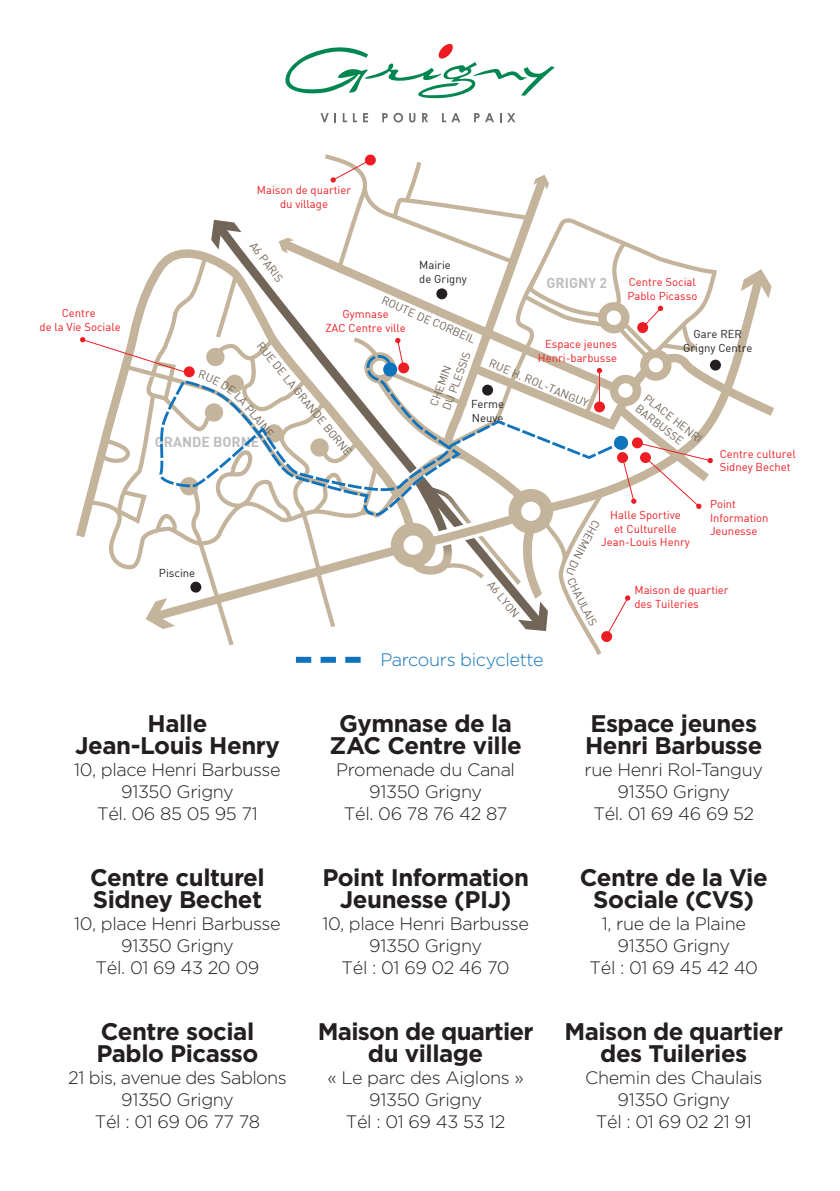
<style>
.page{position:relative;width:840px;height:1191px;background:#fff}
.page>*{position:absolute;margin:0;border:0;box-sizing:border-box;transform-origin:0 0}
.t1{font:700 24px/22px "Gotham";letter-spacing:-.02em;color:#231f20;text-align:center}
.t2{font:300 18px/22px "Gotham";letter-spacing:-.02em;color:#231f20;text-align:center}
.t3{font:300 18px "Gotham";letter-spacing:-.02em;color:#1074bc}
.t4{font:14px "DIN Bold";color:#bcbdc0}
.t5{font:11.2px/13.6px "DIN";color:#ee1d23;text-align:center}
.t6{font:11.2px/13.6px "DIN";color:#716557}
.t7{font:11.2px/13.6px "DIN";color:#231f20}
</style>
<div class="page">
<svg style="left:719px;top:298px;width:49px;height:118px"></svg>
<svg style="left:741px;top:269px;width:30px;height:29px"></svg>
<div style="left:709px;top:360px;width:11px;height:10px;background:#231f20;border-radius:50%"></div>
<svg style="left:285px;top:44px;width:269px;height:55px"></svg>
<svg style="left:320px;top:113px;width:8px;height:9px"></svg>
<svg style="left:334px;top:113px;width:2px;height:9px"></svg>
<svg style="left:342px;top:113px;width:15px;height:9px"></svg>
<svg style="left:363px;top:113px;width:5px;height:9px"></svg>
<svg style="left:382px;top:113px;width:5px;height:9px"></svg>
<svg style="left:393px;top:113px;width:10px;height:9px"></svg>
<svg style="left:409px;top:113px;width:6px;height:9px"></svg>
<svg style="left:422px;top:113px;width:5px;height:9px"></svg>
<svg style="left:442px;top:113px;width:18px;height:9px"></svg>
<svg style="left:474px;top:113px;width:5px;height:9px"></svg>
<svg style="left:485px;top:113px;width:8px;height:9px"></svg>
<svg style="left:507px;top:113px;width:8px;height:9px"></svg>
<svg style="left:80px;top:154px;width:639px;height:509px"></svg>
<p class="t5" style="left:40px;top:306px;width:83px">Centre<br>de la Vie Sociale</p>
<p class="t5" style="left:257px;top:183px;width:96px">Maison de quartier du village</p>
<p class="t6" style="left:258px;top:239px;width:48px;rotate:53deg">A6 PARIS</p>
<p class="t7" style="left:419px;top:258px;width:49px">Mairie<br>de Grigny</p>
<p class="t4" style="left:546px;top:274px;width:62px">GRIGNY 2</p>
<p class="t5" style="left:627px;top:275px;width:71px;text-align:left">Centre Social<br>Pablo Picasso</p>
<p class="t6" style="left:385px;top:293px;width:103px;rotate:24deg">ROUTE DE CORBEIL</p>
<p class="t5" style="left:325px;top:307px;width:82px">Gymnase<br>ZAC Centre ville</p>
<p class="t7" style="left:682px;top:327px;width:71px;text-align:center">Gare RER<br>Grigny Centre</p>
<p class="t5" style="left:537px;top:337px;width:81px;text-align:right">Espace jeunes<br>Henri-barbusse</p>
<p class="t6" style="left:265px;top:339px;width:144px;rotate:51deg">RUE DE LA GRANDE BORNE</p>
<p class="t6" style="left:426px;top:403px;width:63px;rotate:-70deg">CHEMIN<br>DU PLESSIS</p>
<p class="t6" style="left:492px;top:356px;width:108px;rotate:23deg">RUE H. ROL-TANGUY</p>
<p class="t6" style="left:649px;top:391px;width:72px;rotate:38deg">PLACE HENRI<br>BARBUSSE</p>
<p class="t7" style="left:470px;top:397px;width:35px">Ferme<br>Neuve</p>
<p class="t4" style="left:155px;top:432px;width:106px">GRANDE BORNE</p>
<p class="t5" style="left:719px;top:446px;width:78px;text-align:left">Centre culturel<br>Sidney Bechet</p>
<p class="t5" style="left:709px;top:497px;width:60px;text-align:left">Point<br>Information<br>Jeunesse</p>
<p class="t5" style="left:600px;top:508px;width:90px">Halle Sportive<br>et Culturelle<br>Jean-Louis Henry</p>
<p class="t7" style="left:159px;top:566px;width:38px">Piscine</p>
<p class="t6" style="left:495px;top:578px;width:45px;rotate:51deg">A6 LYON</p>
<p class="t3" style="left:380px;top:650px;width:165px">Parcours bicyclette</p>
<p class="t6" style="left:582px;top:588px;width:33px;rotate:63deg">AULAI</p>
<p class="t5" style="left:634px;top:583px;width:96px;text-align:left">Maison de quartier des Tuileries</p>
<h1 class="t1" style="left:75px;top:712px;width:206px">Halle<br>Jean-Louis Henry</h1>
<p class="t2" style="left:74px;top:758px;width:208px">10, place Henri Barbusse<br>91350 Grigny<br>Tél. 06 85 05 95 71</p>
<h1 class="t1" style="left:90px;top:866px;width:176px;text-align:left">Centre culturel<br>Sidney Bechet</h1>
<p class="t2" style="left:74px;top:912px;width:208px">10, place Henri Barbusse<br>91350 Grigny<br>Tél. 01 69 43 20 09</p>
<h1 class="t1" style="left:96px;top:1020px;width:163px;text-align:left">Centre social<br>Pablo Picasso</h1>
<p class="t2" style="left:68px;top:1066px;width:220px">21 bis, avenue des Sablons<br>91350 Grigny<br>Tél : 01 69 06 77 78</p>
<h1 class="t1" style="left:329px;top:712px;width:194px">Gymnase de la<br>ZAC Centre ville</h1>
<p class="t2" style="left:336px;top:758px;width:180px">Promenade du Canal<br>91350 Grigny<br>Tél. 06 78 76 42 87</p>
<h1 class="t1" style="left:322px;top:866px;width:208px">Point Information<br>Jeunesse (PIJ)</h1>
<p class="t2" style="left:322px;top:912px;width:208px">10, place Henri Barbusse<br>91350 Grigny<br>Tél : 01 69 02 46 70</p>
<h1 class="t1" style="left:317px;top:1020px;width:217px">Maison de quartier du village</h1>
<p class="t2" style="left:327px;top:1066px;width:198px">« Le parc des Aiglons »<br>91350 Grigny<br>Tél : 01 69 43 53 12</p>
<h1 class="t1" style="left:584px;top:712px;width:179px;text-align:left">Espace jeunes<br>Henri Barbusse</h1>
<p class="t2" style="left:584px;top:758px;width:180px">rue Henri Rol-Tanguy<br>91350 Grigny<br>Tél. 01 69 46 69 52</p>
<h1 class="t1" style="left:579px;top:866px;width:189px">Centre de la Vie<br>Sociale (CVS)</h1>
<p class="t2" style="left:589px;top:912px;width:170px">1, rue de la Plaine<br>91350 Grigny<br>Tél : 01 69 45 42 40</p>
<h1 class="t1" style="left:564px;top:1020px;width:220px">Maison de quartier des Tuileries</h1>
<p class="t2" style="left:585px;top:1066px;width:179px">Chemin des Chaulais<br>91350 Grigny<br>Tél : 01 69 02 21 91</p>
</div>
